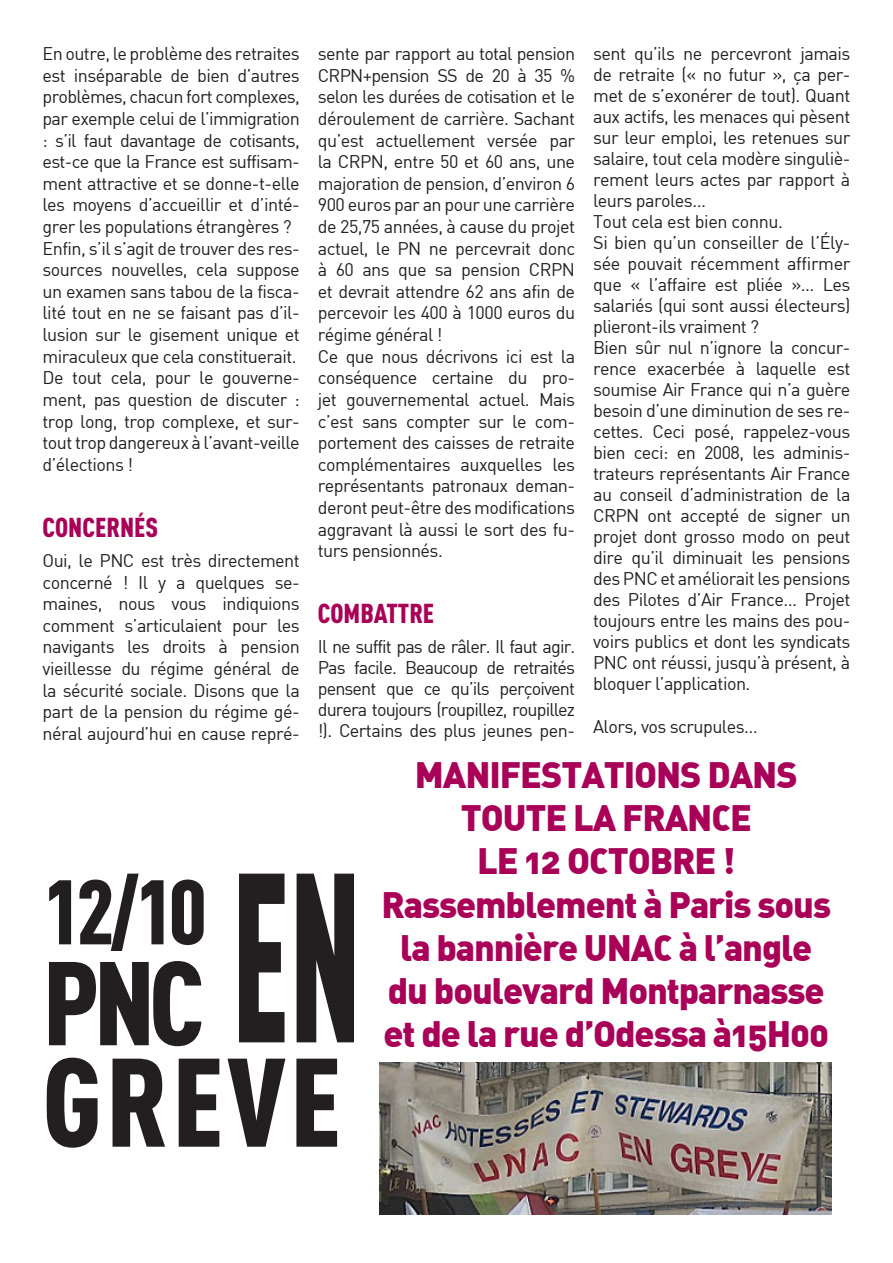
<style>
.page{position:relative;width:893px;height:1263px;background:#fff}
.page>*{position:absolute;margin:0;border:0;box-sizing:border-box;transform-origin:0 0}
.t1{font:900 237px "DIN Cond";color:#231f20;scale:.59 1}
.t2{font:900 123.75px "DIN Cond";letter-spacing:.03em;color:#231f20}
.t3{font:900 117px "DIN Cond";color:#231f20}
.t4{font:900 90px "DIN Cond";color:#231f20}
.t5{font:36px/43.2px "DIN Black Alternate";letter-spacing:-.03em;color:#a80157;text-align:center}
.t6{font:27px "DIN Cond Black Alternate";color:#a80157}
.t7{font:18px/21.6px "DIN";letter-spacing:-.03em;color:#231f20;text-align:justify}
</style>
<div class="page">
<img style="left:380px;top:1063px;width:451px;height:151px">
<p class="t7" style="left:43px;top:43px;width:259px">En outre, le problème des retraites est inséparable de bien d’autres problèmes, chacun fort complexes, par exemple celui de l’immigration : s’il faut davantage de cotisants, est-ce que la France est suffisam&shy;ment attractive et se donne-t-elle les moyens d’accueillir et d’inté&shy;grer les populations étrangères ?</p>
<p class="t7" style="left:43px;top:237px;width:259px">Enfin, s’il s’agit de trouver des res&shy;sources nouvelles, cela suppose un examen sans tabou de la fisca&shy;lité tout en ne se faisant pas d’il&shy;lusion sur le gisement unique et miraculeux que cela constituerait.</p>
<p class="t7" style="left:43px;top:367px;width:259px">De tout cela, pour le gouverne&shy;ment, pas question de discuter : trop long, trop complexe, et sur&shy;tout trop dangereux à l’avant-veille d’élections !</p>
<p class="t7" style="left:318px;top:43px;width:259px">sente par rapport au total pension CRPN+pension SS de 20 à 35 % selon les durées de cotisation et le déroulement de carrière. Sachant qu’est actuellement versée par la CRPN, entre 50 et 60 ans, une majoration de pension, d’environ 6<br>900 euros par an pour une carrière de 25,75 années, à cause du projet actuel, le PN ne percevrait donc à 60 ans que sa pension CRPN et devrait attendre 62 ans afin de percevoir les 400 à 1000 euros du régime général !</p>
<p class="t7" style="left:318px;top:345px;width:259px">Ce que nous décrivons ici est la conséquence certaine du pro&shy;jet gouvernemental actuel. Mais c’est sans compter sur le com&shy;portement des caisses de retraite complémentaires auxquelles les représentants patronaux deman&shy;deront peut-être des modifications aggravant là aussi le sort des fu&shy;turs pensionnés.</p>
<p class="t7" style="left:593px;top:43px;width:259px;line-height:21px">sent qu’ils ne percevront jamais de retraite (« no futur », ça per&shy;met de s’exonérer de tout). Quant aux actifs, les menaces qui pèsent sur leur emploi, les retenues sur salaire, tout cela modère singuliè&shy;rement leurs actes par rapport à leurs paroles…</p>
<p class="t7" style="left:593px;top:211px;width:191px">Tout cela est bien connu.</p>
<p class="t7" style="left:593px;top:232px;width:259px;line-height:21px">Si bien qu’un conseiller de l’Ély&shy;sée pouvait récemment affirmer que « l’affaire est pliée »… Les salariés (qui sont aussi électeurs) plieront-ils vraiment ?</p>
<p class="t7" style="left:593px;top:337px;width:259px;line-height:21px">Bien sûr nul n’ignore la concur&shy;rence exacerbée à laquelle est soumise Air France qui n’a guère besoin d’une diminution de ses re&shy;cettes. Ceci posé, rappelez-vous bien ceci: en 2008, les adminis&shy;trateurs représentants Air France au conseil d’administration de la CRPN ont accepté de signer un projet dont grosso modo on peut dire qu’il diminuait les pensions des PNC et améliorait les pensions des Pilotes d’Air France… Projet toujours entre les mains des pou&shy;voirs publics et dont les syndicats PNC ont réussi, jusqu’à présent, à bloquer l’application.</p>
<p class="t7" style="left:593px;top:715px;width:166px">Alors, vos scrupules…</p>
<p class="t5" style="left:415px;top:751px;width:384px">MANIFESTATIONS DANS<br>TOUTE LA FRANCE</p>
<p class="t5" style="left:477px;top:838px;width:260px">LE 12 OCTOBRE !</p>
<p class="t5" style="left:381px;top:881px;width:451px">Rassemblement à Paris sous la bannière UNAC à l’angle du boulevard Montparnasse et de la rue d’Odessa à15H00</p>
<p class="t6" style="left:43px;top:510px;width:117px">CONCERNÉS</p>
<p class="t7" style="left:43px;top:549px;width:259px">Oui, le PNC est très directement concerné ! Il y a quelques se&shy;maines, nous vous indiquions comment s’articulaient pour les navigants les droits à pension vieillesse du régime général de la sécurité sociale. Disons que la part de la pension du régime gé&shy;néral aujourd’hui en cause repré-</p>
<p class="t6" style="left:318px;top:597px;width:118px">COMBATTRE</p>
<p class="t7" style="left:318px;top:635px;width:259px;line-height:21px">Il ne suffit pas de râler. Il faut agir.<br>Pas facile. Beaucoup de retraités pensent que ce qu’ils perçoivent durera toujours (roupillez, roupillez !). Certains des plus jeunes pen-</p>
<p class="t1" style="left:231px;top:809px;width:222px">EN</p>
<p class="t4" style="left:43px;top:856px;width:166px">12/10</p>
<p class="t3" style="left:43px;top:930px;width:164px">PNC</p>
<p class="t2" style="left:43px;top:1025px;width:300px">GREVE</p>
</div>
